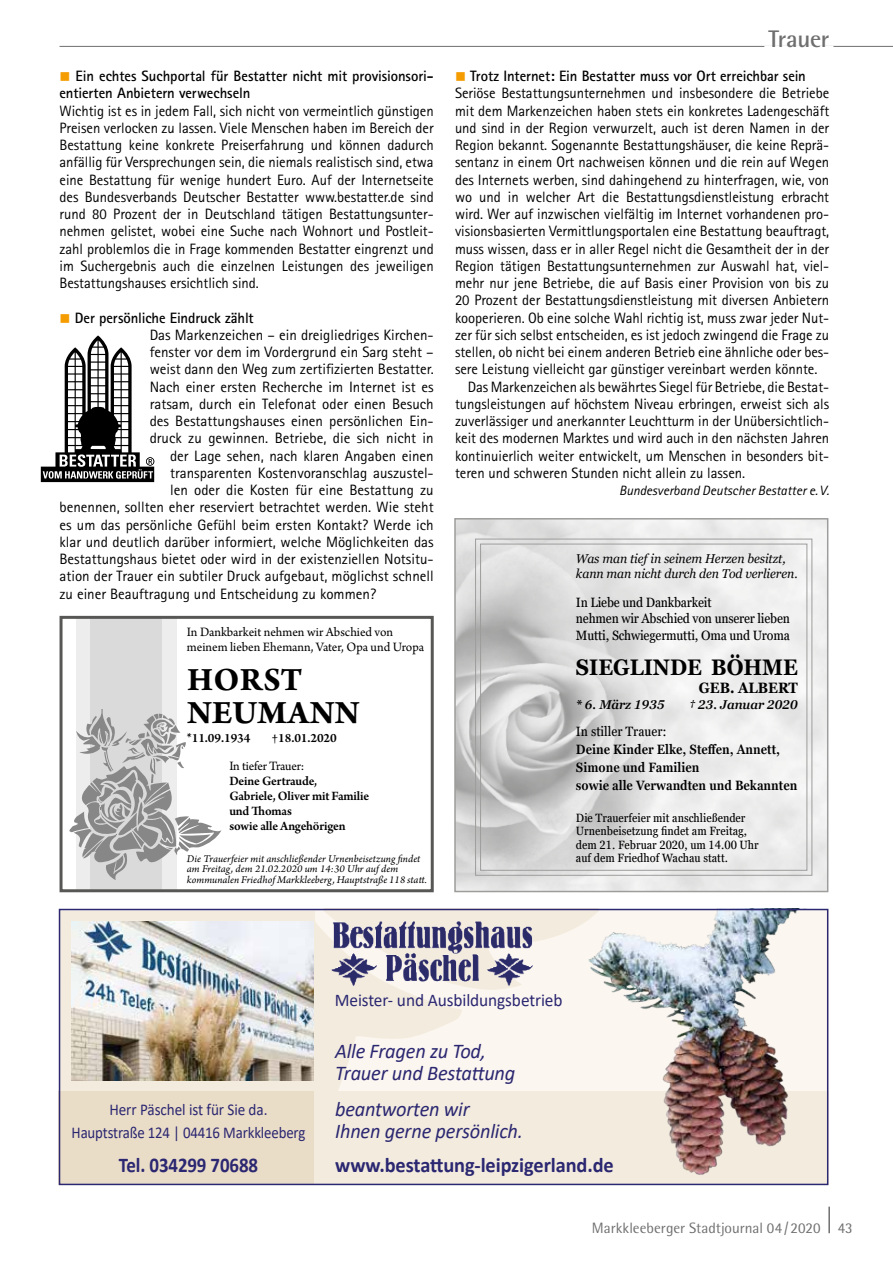
<style>
.page{position:relative;width:893px;height:1263px;background:#fff}
.page>*{position:absolute;margin:0;border:0;box-sizing:border-box;transform-origin:0 0}
.t1{font:700 34.5px/33px "Arno Pro";letter-spacing:.01em;color:#000}
.t2{font:700 24px "Rotis Semi Sans";letter-spacing:-.015em;color:#706f6f}
.t3{font:700 22.5px "Georgia Pro";color:#000;scale:.91 1}
.t4{font:italic 21px/22.5px "Calibri";letter-spacing:-.01em;color:#2b2771}
.t5{font:700 21px "Calibri";letter-spacing:-.005em;color:#2b2771}
.t6{font:700 21px "Calibri";letter-spacing:-.005em;color:#2b2771;scale:.9 1}
.t7{font:17.85px "Calibri";letter-spacing:-.005em;color:#2b2771}
.t8{font:16.5px/22.5px "Calibri";letter-spacing:-.01em;color:#2b2771;text-align:center;scale:.92 1}
.t9{font:15px/17.2px "Rotis Sans Serif";letter-spacing:-.005em;color:#000;text-align:justify}
.t10{font:700 15px/17.2px "Rotis Sans Serif";letter-spacing:-.005em;color:#000}
.t11{font:15px "Rotis Semi Sans";color:#706f6f}
.t12{font:700 15px "Georgia Pro";color:#000;scale:.91 1}
.t13{font:condensed 13.5px/16.2px "Georgia Pro";letter-spacing:-.015em;color:#000}
.t14{font:600 13.5px/15px "Arno Pro";letter-spacing:-.01em;color:#000}
.t15{font:13.5px/15px "Arno Pro";letter-spacing:-.005em;color:#000}
.t16{font:600 condensed 13.5px/18px "Georgia Pro";color:#000}
.t17{font:italic 13.5px "Rotis Sans Serif";color:#000}
.t18{font:italic 12.75px/15px "Georgia Pro";letter-spacing:-.005em;color:#000;scale:.96 1}
.t19{font:italic 600 12.75px "Georgia Pro";letter-spacing:-.005em;color:#000}
.t20{font:condensed 12px/13.5px "Georgia Pro";color:#000}
.t21{font:italic 10.8px/10.5px "Arno Pro";letter-spacing:.005em;color:#000}
.s1{color:#f59c00}
.s2{font-weight:700;font-stretch:condensed}
</style>
<div class="page">
<hr style="left:828px;top:1206px;width:2px;height:27px;background:#706f6f">
<hr style="left:60px;top:46px;width:833px;height:1px;background:#706f6f">
<hr style="left:764px;top:46px;width:69px;height:1px;background:#fff">
<img style="left:457px;top:521px;width:368px;height:368px">
<div style="left:454px;top:518px;width:374px;height:374px;border:2px solid #9d9d9c"></div>
<svg style="left:475px;top:538px;width:338px;height:338px"></svg>
<div style="left:480px;top:543px;width:327px;height:328px;border:1px solid #9d9d9c"></div>
<div style="left:76px;top:617px;width:100px;height:274px;background:#ededed"></div>
<div style="left:90px;top:617px;width:72px;height:274px;background:#dadada"></div>
<div style="left:60px;top:616px;width:374px;height:276px;border:3px solid #575756"></div>
<svg style="left:69px;top:709px;width:152px;height:171px"></svg>
<svg style="left:62px;top:912px;width:318px;height:179px;background:#f2ebde"></svg>
<div style="left:314px;top:1091px;width:514px;height:94px;background:#f3ecde"></div>
<div style="left:59px;top:1091px;width:255px;height:94px;background:#eaddc8"></div>
<img style="left:72px;top:921px;width:242px;height:159px">
<img style="left:314px;top:912px;width:66px;height:77px">
<img style="left:380px;top:912px;width:445px;height:263px">
<div style="left:59px;top:909px;width:769px;height:276px;border:2px solid #2b2771"></div>
<svg style="left:41px;top:335px;width:113px;height:147px"></svg>
<p class="t10" style="left:60px;top:67px;width:376px"><span class="s1">■</span> Ein echtes Suchportal für Bestatter nicht mit provisionsori&shy;entierten Anbietern verwechseln</p>
<p class="t9" style="left:60px;top:102px;width:376px">Wichtig ist es in jedem Fall, sich nicht von vermeintlich günstigen Preisen verlocken zu lassen. Viele Menschen haben im Bereich der Bestattung keine konkrete Preiserfahrung und können dadurch anfällig für Versprechungen sein, die niemals realistisch sind, etwa eine Bestattung für wenige hundert Euro. Auf der Internetseite des Bundesverbands Deutscher Bestatter www.bestatter.de sind rund 80 Prozent der in Deutschland tätigen Bestattungsunter&shy;nehmen gelistet, wobei eine Suche nach Wohnort und Postleit&shy;zahl problemlos die in Frage kommenden Bestatter eingrenzt und im Suchergebnis auch die einzelnen Leistungen des jeweiligen Bestattungshauses ersichtlich sind.</p>
<p class="t10" style="left:60px;top:309px;width:196px"><span class="s1">■</span> Der persönliche Eindruck zählt</p>
<p class="t9" style="left:150px;top:326px;width:286px">Das Markenzeichen – ein dreigliedriges Kirchen-</p>
<p class="t9" style="left:150px;top:343px;width:286px">fenster vor dem im Vordergrund ein Sarg steht –</p>
<p class="t9" style="left:150px;top:360px;width:286px">weist dann den Weg zum zertifizierten Bestatter.</p>
<p class="t9" style="left:150px;top:378px;width:285px">Nach einer ersten Recherche im Internet ist es</p>
<p class="t9" style="left:150px;top:395px;width:286px">ratsam, durch ein Telefonat oder einen Besuch</p>
<p class="t9" style="left:150px;top:412px;width:286px">des Bestattungshauses einen persönlichen Ein-</p>
<p class="t9" style="left:150px;top:429px;width:286px">druck zu gewinnen. Betriebe, die sich nicht in</p>
<p class="t9" style="left:170px;top:447px;width:265px">der Lage sehen, nach klaren Angaben einen</p>
<p class="t9" style="left:170px;top:464px;width:265px">transparenten Kostenvoranschlag auszustel-</p>
<p class="t9" style="left:170px;top:481px;width:265px">len oder die Kosten für eine Bestattung zu</p>
<p class="t9" style="left:60px;top:498px;width:376px">benennen, sollten eher reserviert betrachtet werden. Wie steht</p>
<p class="t9" style="left:60px;top:516px;width:376px">es um das persönliche Gefühl beim ersten Kontakt? Werde ich</p>
<p class="t9" style="left:60px;top:533px;width:376px">klar und deutlich darüber informiert, welche Möglichkeiten das</p>
<p class="t9" style="left:60px;top:550px;width:376px">Bestattungshaus bietet oder wird in der existenziellen Notsitu-</p>
<p class="t9" style="left:60px;top:567px;width:376px">ation der Trauer ein subtiler Druck aufgebaut, möglichst schnell</p>
<p class="t9" style="left:60px;top:585px;width:318px">zu einer Beauftragung und Entscheidung zu kommen?</p>
<p class="t15" style="left:187px;top:625px;width:239px">In Dankbarkeit nehmen wir Abschied von meinem lieben Ehemann, Vater, Opa und Uropa</p>
<h1 class="t1" style="left:187px;top:665px;width:174px">HORST<br>NEUMANN</h1>
<p class="t14" style="left:187px;top:731px;width:65px">*11.09.1934</p>
<p class="t14" style="left:272px;top:731px;width:67px">†18.01.2020</p>
<p class="t15" style="left:229px;top:759px;width:77px">In tiefer Trauer:</p>
<p class="t14" style="left:229px;top:774px;width:141px">Deine Gertraude,<br>Gabriele, Oliver mit Familie und Thomas<br>sowie alle Angehörigen</p>
<p class="t21" style="left:187px;top:854px;width:241px">Die Trauerfeier mit anschließender Urnenbeisetzung findet am Freitag, dem 21.02.2020 um 14:30 Uhr auf dem kommunalen Friedhof Markkleeberg, Hauptstraße 118 statt.</p>
<h2 class="t2" style="left:769px;top:24px;width:62px">Trauer</h2>
<p class="t10" style="left:455px;top:67px;width:352px"><span class="s1">■</span> Trotz Internet: Ein Bestatter muss vor Ort erreichbar sein</p>
<p class="t9" style="left:455px;top:84px;width:376px">Seriöse Bestattungsunternehmen und insbesondere die Betriebe</p>
<p class="t9" style="left:455px;top:102px;width:376px">mit dem Markenzeichen haben stets ein konkretes Ladengeschäft</p>
<p class="t9" style="left:455px;top:119px;width:376px">und sind in der Region verwurzelt, auch ist deren Namen in der</p>
<p class="t9" style="left:455px;top:136px;width:376px">Region bekannt. Sogenannte Bestattungshäuser, die keine Reprä-</p>
<p class="t9" style="left:455px;top:153px;width:376px">sentanz in einem Ort nachweisen können und die rein auf Wegen</p>
<p class="t9" style="left:455px;top:171px;width:376px">des Internets werben, sind dahingehend zu hinterfragen, wie, von</p>
<p class="t9" style="left:455px;top:188px;width:376px">wo und in welcher Art die Bestattungsdienstleistung erbracht</p>
<p class="t9" style="left:455px;top:205px;width:376px">wird. Wer auf inzwischen vielfältig im Internet vorhandenen pro-</p>
<p class="t9" style="left:455px;top:222px;width:376px">visionsbasierten Vermittlungsportalen eine Bestattung beauftragt,</p>
<p class="t9" style="left:455px;top:240px;width:376px">muss wissen, dass er in aller Regel nicht die Gesamtheit der in der</p>
<p class="t9" style="left:455px;top:257px;width:376px">Region tätigen Bestattungsunternehmen zur Auswahl hat, viel-</p>
<p class="t9" style="left:455px;top:274px;width:376px">mehr nur jene Betriebe, die auf Basis einer Provision von bis zu</p>
<p class="t9" style="left:455px;top:291px;width:376px">20 Prozent der Bestattungsdienstleistung mit diversen Anbietern</p>
<p class="t9" style="left:455px;top:309px;width:376px">kooperieren. Ob eine solche Wahl richtig ist, muss zwar jeder Nut-</p>
<p class="t9" style="left:455px;top:326px;width:376px">zer für sich selbst entscheiden, es ist jedoch zwingend die Frage zu</p>
<p class="t9" style="left:455px;top:343px;width:376px">stellen, ob nicht bei einem anderen Betrieb eine ähnliche oder bes-</p>
<p class="t9" style="left:455px;top:360px;width:364px">sere Leistung vielleicht gar günstiger vereinbart werden könnte.</p>
<p class="t9" style="left:468px;top:378px;width:363px">Das Markenzeichen als bewährtes Siegel für Betriebe, die Bestat-</p>
<p class="t9" style="left:455px;top:395px;width:376px">tungsleistungen auf höchstem Niveau erbringen, erweist sich als</p>
<p class="t9" style="left:455px;top:412px;width:376px">zuverlässiger und anerkannter Leuchtturm in der Unübersichtlich-</p>
<p class="t9" style="left:455px;top:429px;width:376px">keit des modernen Marktes und wird auch in den nächsten Jahren</p>
<p class="t9" style="left:455px;top:447px;width:376px">kontinuierlich weiter entwickelt, um Menschen in besonders bit-</p>
<p class="t9" style="left:455px;top:464px;width:292px">teren und schweren Stunden nicht allein zu lassen.</p>
<p class="t17" style="left:619px;top:483px;width:212px">Bundesverband Deutscher Bestatter e.V.</p>
<p class="t18" style="left:576px;top:552px;width:232px">Was man tief in seinem Herzen besitzt, kann man nicht durch den Tod verlieren.</p>
<p class="t13" style="left:576px;top:595px;width:215px">In Liebe und Dankbarkeit<br>nehmen wir Abschied von unserer lieben<br>Mutti, Schwiegermutti, Oma und Uroma</p>
<h3 class="t3" style="left:576px;top:654px;width:245px">SIEGLINDE BÖHME</h3>
<p class="t12" style="left:699px;top:679px;width:110px">GEB. ALBERT</p>
<p class="t19" style="left:576px;top:698px;width:90px"><span class="s2">*</span> 6. März 1935</p>
<p class="t19" style="left:689px;top:698px;width:110px"><span class="s2">†</span> 23. Januar 2020</p>
<p class="t13" style="left:576px;top:724px;width:92px">In stiller Trauer:</p>
<p class="t16" style="left:576px;top:741px;width:223px">Deine Kinder Elke, Steffen, Annett,<br>Simone und Familien<br>sowie alle Verwandten und Bekannten</p>
<p class="t20" style="left:576px;top:811px;width:184px">Die Trauerfeier mit anschließender Urnenbeisetzung findet am Freitag, dem 21. Februar 2020, um 14.00 Uhr auf dem Friedhof Wachau statt.</p>
<p class="t8" style="left:72px;top:1098px;width:256px">Herr Päschel ist für Sie da.<br>Hauptstraße 124 | 04416 Markkleeberg</p>
<h3 class="t6" style="left:119px;top:1150px;width:156px">Tel. 034299 70688</h3>
<p class="t7" style="left:335px;top:987px;width:229px">Meister- und Ausbildungsbetrieb</p>
<h3 class="t4" style="left:335px;top:1039px;width:182px">Alle Fragen zu Tod,<br>Trauer und Bestattung</h3>
<h3 class="t4" style="left:335px;top:1096px;width:189px">beantworten wir<br>Ihnen gerne persönlich.</h3>
<h3 class="t5" style="left:335px;top:1150px;width:280px">www.bestattung-leipzigerland.de</h3>
<p class="t11" style="left:592px;top:1219px;width:262px">Markkleeberger Stadtjournal 04/2020 43</p>
</div>
